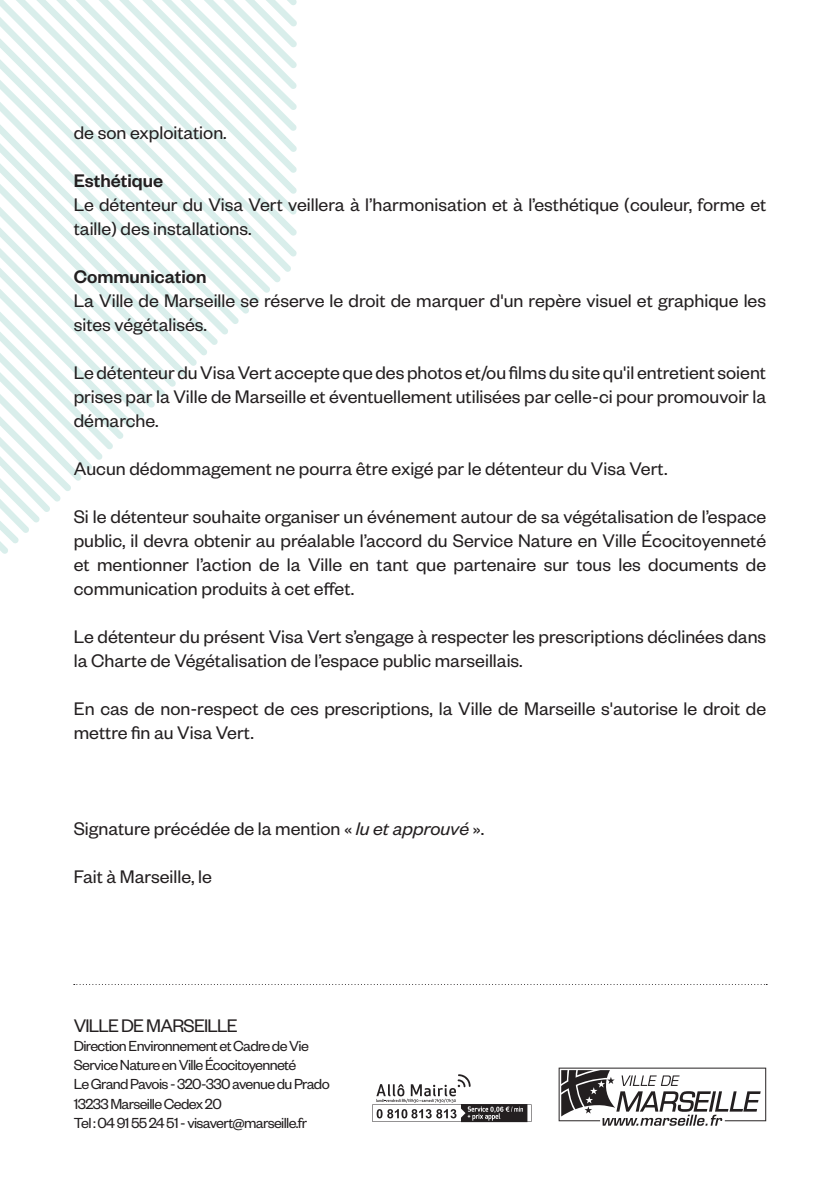
<style>
.page{position:relative;width:840px;height:1191px;background:#fff}
.page>*{position:absolute;margin:0;border:0;box-sizing:border-box;transform-origin:0 0}
.t1{font:20px/24px "Founders Grotesk";color:#231f20}
.t2{font:500 20px "Founders Grotesk";color:#231f20}
.t3{font:20px "Founders Grotesk";letter-spacing:-.04em;color:#231f20}
.t4{font:16px/19.2px "Founders Grotesk";letter-spacing:-.04em;color:#231f20}
.s1{font-style:italic}
</style>
<div class="page">
<svg style="left:74px;top:984px;width:692px;height:1px"></svg>
<svg style="left:0;top:0;width:297px;height:554px"></svg>
<svg style="left:558px;top:1067px;width:207px;height:58px"></svg>
<svg style="left:372px;top:1074px;width:159px;height:48px"></svg>
<p class="t1" style="left:74px;top:119px;width:154px">de son exploitation.</p>
<p class="t2" style="left:74px;top:168px;width:91px">Esthétique</p>
<p class="t1" style="left:74px;top:191px;width:693px">Le détenteur du Visa Vert veillera à l’harmonisation et à l’esthétique (couleur, forme et taille) des installations.</p>
<p class="t2" style="left:74px;top:264px;width:134px">Communication</p>
<p class="t1" style="left:74px;top:287px;width:693px">La Ville de Marseille se réserve le droit de marquer d'un repère visuel et graphique les sites végétalisés.</p>
<p class="t1" style="left:74px;top:359px;width:693px;text-align:justify">Le détenteur du Visa Vert accepte que des photos et/ou films du site qu'il entretient soient prises par la Ville de Marseille et éventuellement utilisées par celle-ci pour promouvoir la démarche.</p>
<p class="t1" style="left:74px;top:455px;width:595px">Aucun dédommagement ne pourra être exigé par le détenteur du Visa Vert.</p>
<p class="t1" style="left:74px;top:503px;width:693px;text-align:justify">Si le détenteur souhaite organiser un événement autour de sa végétalisation de l’espace public, il devra obtenir au préalable l’accord du Service Nature en Ville Écocitoyenneté et mentionner l’action de la Ville en tant que partenaire sur tous les documents de communication produits à cet effet.</p>
<p class="t1" style="left:74px;top:623px;width:693px">Le détenteur du présent Visa Vert s’engage à respecter les prescriptions déclinées dans la Charte de Végétalisation de l’espace public marseillais.</p>
<p class="t1" style="left:74px;top:695px;width:693px">En cas de non-respect de ces prescriptions, la Ville de Marseille s'autorise le droit de mettre fin au Visa Vert.</p>
<p class="t1" style="left:74px;top:815px;width:412px">Signature précédée de la mention « <span class="s1">lu et approuvé</span> ».</p>
<p class="t1" style="left:74px;top:863px;width:139px">Fait à Marseille, le</p>
<p class="t3" style="left:74px;top:1013px;width:165px">VILLE DE MARSEILLE</p>
<p class="t4" style="left:74px;top:1035px;width:257px">Direction Environnement et Cadre de Vie Service Nature en Ville Écocitoyenneté<br>Le Grand Pavois - 320-330 avenue du Prado 13233 Marseille Cedex 20<br>Tel : 04 91 55 24 51 - visavert@marseille.fr</p>
</div>
